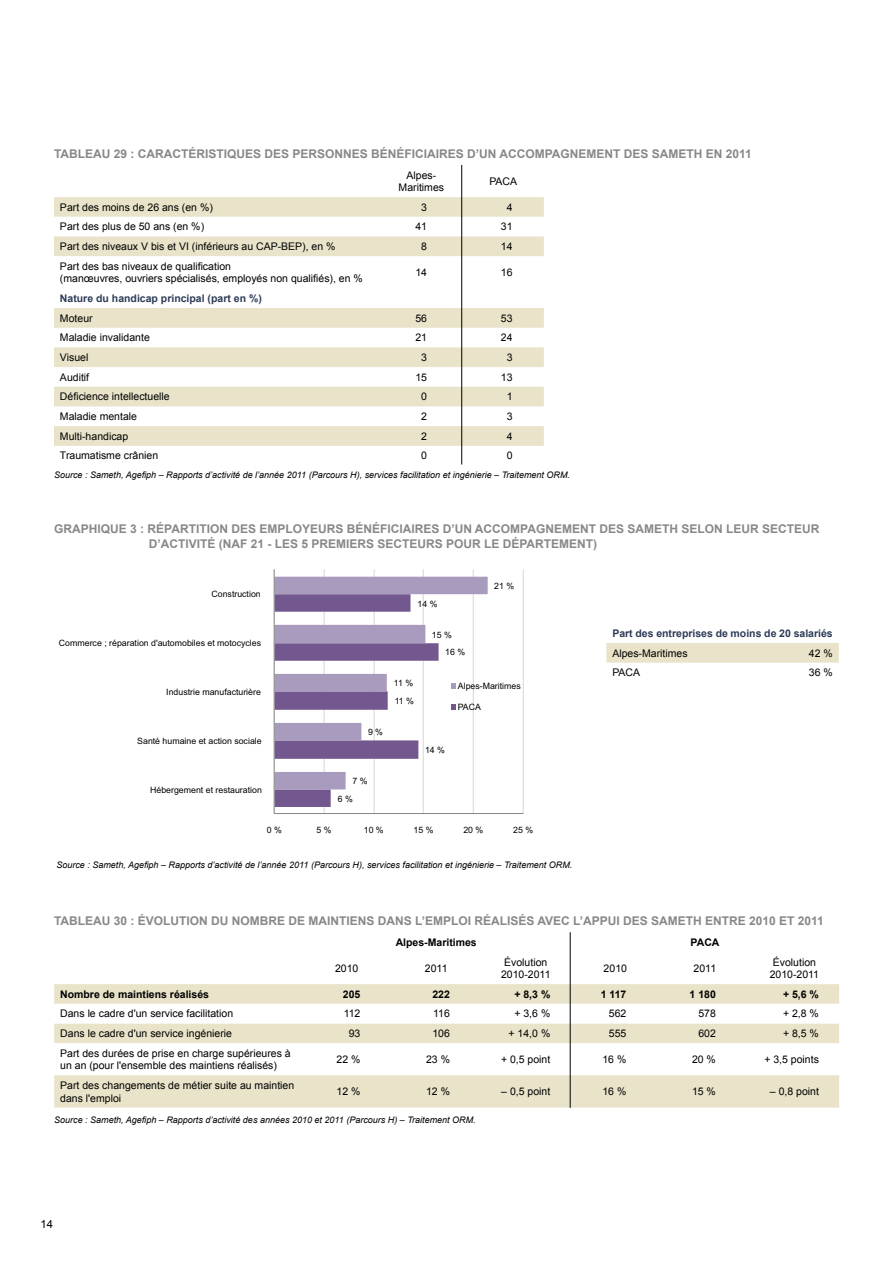
<style>
.page{position:relative;width:893px;height:1263px;background:#fff}
.page>*{position:absolute;margin:0;border:0;box-sizing:border-box;transform-origin:0 0}
.t1{font:700 12px/14.4px "Arial";color:#87888a}
.t2{font:11.25px "Arial";color:#000}
.t3{font:10.5px/12.6px "Arial";color:#000}
.t4{font:700 10.5px/19.6px "Arial";color:#2e3c57}
.t5{font:700 10.5px "Arial";color:#000}
.t6{font:italic 9px "Arial";color:#000}
.t7{font:8.7px "Arial";color:#000}
.s1{font-weight:400;color:#000}
</style>
<div class="page">
<hr style="left:523px;top:569px;width:1px;height:244px;background:#dad9d9">
<hr style="left:473px;top:569px;width:1px;height:244px;background:#dad9d9">
<hr style="left:423px;top:569px;width:1px;height:244px;background:#dad9d9">
<hr style="left:374px;top:569px;width:1px;height:244px;background:#dad9d9">
<hr style="left:324px;top:569px;width:1px;height:244px;background:#dad9d9">
<svg style="left:275px;top:789px;width:148px;height:18px"></svg>
<svg style="left:275px;top:577px;width:213px;height:212px"></svg>
<hr style="left:274px;top:813px;width:249px;height:1px;background:#888787">
<hr style="left:274px;top:569px;width:1px;height:244px;background:#888787">
<svg style="left:451px;top:683px;width:4px;height:6px"></svg>
<svg style="left:451px;top:704px;width:4px;height:6px"></svg>
<div style="left:606px;top:643px;width:233px;height:20px;background:#e8e3c9"></div>
<svg style="left:54px;top:197px;width:490px;height:249px"></svg>
<svg style="left:54px;top:217px;width:490px;height:39px"></svg>
<svg style="left:54px;top:984px;width:785px;height:123px;fill:#e8e3c9"></svg>
<svg style="left:54px;top:1004px;width:785px;height:19px"></svg>
<hr style="left:461px;top:165px;width:1px;height:299px;background:#000">
<hr style="left:570px;top:932px;width:1px;height:176px;background:#000">
<p class="t1" style="left:54px;top:147px;width:699px">TABLEAU 29 : CARACTÉRISTIQUES DES PERSONNES BÉNÉFICIAIRES D’UN ACCOMPAGNEMENT DES SAMETH EN 2011</p>
<p class="t3" style="left:399px;top:169px;width:47px;text-align:center">Alpes-<br>Maritimes</p>
<p class="t3" style="left:489px;top:175px;width:29px">PACA</p>
<p class="t3" style="left:60px;top:201px;width:154px">Part des moins de 26 ans (en %)</p>
<p class="t3" style="left:421px;top:201px;width:7px">3</p>
<p class="t3" style="left:507px;top:201px;width:7px">4</p>
<p class="t3" style="left:60px;top:221px;width:146px">Part des plus de 50 ans (en %)</p>
<p class="t3" style="left:415px;top:221px;width:13px">41</p>
<p class="t3" style="left:501px;top:221px;width:13px">31</p>
<p class="t3" style="left:60px;top:240px;width:277px">Part des niveaux V bis et VI (inférieurs au CAP-BEP), en %</p>
<p class="t3" style="left:421px;top:240px;width:7px">8</p>
<p class="t3" style="left:501px;top:240px;width:13px">14</p>
<p class="t3" style="left:60px;top:260px;width:304px">Part des bas niveaux de qualification<br>(manœuvres, ouvriers spécialisés, employés non qualifiés), en %</p>
<p class="t3" style="left:415px;top:266px;width:13px">14</p>
<p class="t3" style="left:501px;top:266px;width:13px">16</p>
<p class="t4" style="left:60px;top:289px;width:203px">Nature du handicap principal (part en %)<br><span class="s1">Moteur</span></p>
<p class="t3" style="left:415px;top:312px;width:13px">56</p>
<p class="t3" style="left:501px;top:312px;width:13px">53</p>
<p class="t3" style="left:60px;top:331px;width:91px">Maladie invalidante</p>
<p class="t3" style="left:415px;top:331px;width:13px">21</p>
<p class="t3" style="left:501px;top:331px;width:13px">24</p>
<p class="t3" style="left:60px;top:351px;width:30px">Visuel</p>
<p class="t3" style="left:421px;top:351px;width:7px">3</p>
<p class="t3" style="left:507px;top:351px;width:7px">3</p>
<p class="t3" style="left:60px;top:371px;width:31px">Auditif</p>
<p class="t3" style="left:415px;top:371px;width:13px">15</p>
<p class="t3" style="left:501px;top:371px;width:13px">13</p>
<p class="t3" style="left:60px;top:391px;width:111px">Déficience intellectuelle</p>
<p class="t3" style="left:421px;top:391px;width:7px">0</p>
<p class="t3" style="left:507px;top:391px;width:7px">1</p>
<p class="t3" style="left:60px;top:410px;width:79px">Maladie mentale</p>
<p class="t3" style="left:421px;top:410px;width:7px">2</p>
<p class="t3" style="left:507px;top:410px;width:7px">3</p>
<p class="t3" style="left:60px;top:430px;width:70px">Multi-handicap</p>
<p class="t3" style="left:421px;top:430px;width:7px">2</p>
<p class="t3" style="left:507px;top:430px;width:7px">4</p>
<p class="t3" style="left:60px;top:450px;width:100px">Traumatisme crânien</p>
<p class="t3" style="left:421px;top:450px;width:7px">0</p>
<p class="t3" style="left:507px;top:450px;width:7px">0</p>
<p class="t6" style="left:54px;top:468px;width:518px">Source : Sameth, Agefiph – Rapports d’activité de l’année 2011 (Parcours H), services facilitation et ingénierie – Traitement ORM.</p>
<p class="t1" style="left:149px;top:522px;width:672px;text-indent:-94px">GRAPHIQUE 3 : RÉPARTITION DES EMPLOYEURS BÉNÉFICIAIRES D’UN ACCOMPAGNEMENT DES SAMETH SELON LEUR SECTEUR<br>D’ACTIVITÉ (NAF 21 - LES 5 PREMIERS SECTEURS POUR LE DÉPARTEMENT)</p>
<p class="t7" style="left:212px;top:589px;width:51px">Construction</p>
<p class="t7" style="left:59px;top:637px;width:204px">Commerce ; réparation d'automobiles et motocycles</p>
<p class="t7" style="left:166px;top:686px;width:96px">Industrie manufacturière</p>
<p class="t7" style="left:137px;top:735px;width:126px">Santé humaine et action sociale</p>
<p class="t7" style="left:150px;top:784px;width:113px">Hébergement et restauration</p>
<p class="t7" style="left:368px;top:726px;width:17px">9 %</p>
<p class="t7" style="left:352px;top:775px;width:17px">7 %</p>
<p class="t7" style="left:338px;top:793px;width:17px">6 %</p>
<p class="t7" style="left:417px;top:598px;width:22px">14 %</p>
<p class="t7" style="left:432px;top:629px;width:22px">15 %</p>
<p class="t7" style="left:445px;top:647px;width:22px">16 %</p>
<p class="t7" style="left:494px;top:580px;width:22px">21 %</p>
<p class="t7" style="left:394px;top:678px;width:21px">11 %</p>
<p class="t7" style="left:395px;top:695px;width:21px">11 %</p>
<p class="t7" style="left:458px;top:680px;width:64px">Alpes-Maritimes</p>
<p class="t7" style="left:458px;top:701px;width:25px">PACA</p>
<p class="t7" style="left:425px;top:744px;width:22px">14 %</p>
<p class="t7" style="left:267px;top:824px;width:17px">0 %</p>
<p class="t7" style="left:317px;top:824px;width:17px">5 %</p>
<p class="t7" style="left:364px;top:824px;width:22px">10 %</p>
<p class="t7" style="left:414px;top:824px;width:22px">15 %</p>
<p class="t7" style="left:463px;top:824px;width:22px">20 %</p>
<p class="t7" style="left:513px;top:824px;width:22px">25 %</p>
<p class="t6" style="left:56px;top:859px;width:518px">Source : Sameth, Agefiph – Rapports d’activité de l’année 2011 (Parcours H), services facilitation et ingénierie – Traitement ORM.</p>
<p class="t4" style="left:612px;top:624px;width:222px">Part des entreprises de moins de 20 salariés<br><span class="s1">Alpes-Maritimes</span></p>
<p class="t3" style="left:809px;top:647px;width:25px">42 %</p>
<p class="t3" style="left:612px;top:666px;width:29px">PACA</p>
<p class="t3" style="left:809px;top:666px;width:25px">36 %</p>
<p class="t1" style="left:54px;top:914px;width:771px">TABLEAU 30 : ÉVOLUTION DU NOMBRE DE MAINTIENS DANS L’EMPLOI RÉALISÉS AVEC L’APPUI DES SAMETH ENTRE 2010 ET 2011</p>
<p class="t5" style="left:396px;top:935px;width:83px">Alpes-Maritimes</p>
<p class="t5" style="left:691px;top:935px;width:30px">PACA</p>
<p class="t3" style="left:335px;top:962px;width:25px">2010</p>
<p class="t3" style="left:425px;top:962px;width:24px">2011</p>
<p class="t3" style="left:501px;top:956px;width:51px">Évolution<br>2010-2011</p>
<p class="t3" style="left:604px;top:962px;width:25px">2010</p>
<p class="t3" style="left:694px;top:962px;width:24px">2011</p>
<p class="t3" style="left:770px;top:956px;width:51px">Évolution<br>2010-2011</p>
<p class="t5" style="left:60px;top:987px;width:150px">Nombre de maintiens réalisés</p>
<p class="t5" style="left:343px;top:987px;width:19px">205</p>
<p class="t5" style="left:432px;top:987px;width:19px">222</p>
<p class="t5" style="left:514px;top:987px;width:37px">+ 8,3 %</p>
<p class="t5" style="left:601px;top:987px;width:27px">1 117</p>
<p class="t5" style="left:690px;top:987px;width:28px">1 180</p>
<p class="t5" style="left:783px;top:987px;width:37px">+ 5,6 %</p>
<p class="t3" style="left:60px;top:1007px;width:174px">Dans le cadre d'un service facilitation</p>
<p class="t3" style="left:344px;top:1007px;width:18px">112</p>
<p class="t3" style="left:433px;top:1007px;width:18px">116</p>
<p class="t3" style="left:514px;top:1007px;width:37px">+ 3,6 %</p>
<p class="t3" style="left:609px;top:1007px;width:19px">562</p>
<p class="t3" style="left:698px;top:1007px;width:19px">578</p>
<p class="t3" style="left:783px;top:1007px;width:37px">+ 2,8 %</p>
<p class="t3" style="left:60px;top:1027px;width:173px">Dans le cadre d'un service ingénierie</p>
<p class="t3" style="left:349px;top:1027px;width:13px">93</p>
<p class="t3" style="left:432px;top:1027px;width:19px">106</p>
<p class="t3" style="left:509px;top:1027px;width:43px">+ 14,0 %</p>
<p class="t3" style="left:609px;top:1027px;width:19px">555</p>
<p class="t3" style="left:698px;top:1027px;width:19px">602</p>
<p class="t3" style="left:783px;top:1027px;width:37px">+ 8,5 %</p>
<p class="t3" style="left:60px;top:1047px;width:232px">Part des durées de prise en charge supérieures à un an (pour l'ensemble des maintiens réalisés)</p>
<p class="t3" style="left:336px;top:1053px;width:25px">22 %</p>
<p class="t3" style="left:426px;top:1053px;width:25px">23 %</p>
<p class="t3" style="left:501px;top:1053px;width:51px">+ 0,5 point</p>
<p class="t3" style="left:602px;top:1053px;width:25px">16 %</p>
<p class="t3" style="left:692px;top:1053px;width:25px">20 %</p>
<p class="t3" style="left:764px;top:1053px;width:56px">+ 3,5 points</p>
<p class="t3" style="left:60px;top:1079px;width:236px">Part des changements de métier suite au maintien dans l'emploi</p>
<p class="t3" style="left:336px;top:1085px;width:25px">12 %</p>
<p class="t3" style="left:426px;top:1085px;width:25px">12 %</p>
<p class="t3" style="left:501px;top:1085px;width:51px">– 0,5 point</p>
<p class="t3" style="left:602px;top:1085px;width:25px">16 %</p>
<p class="t3" style="left:692px;top:1085px;width:25px">15 %</p>
<p class="t3" style="left:770px;top:1085px;width:51px">– 0,8 point</p>
<p class="t6" style="left:54px;top:1114px;width:423px">Source : Sameth, Agefiph – Rapports d’activité des années 2010 et 2011 (Parcours H) – Traitement ORM.</p>
<p class="t2" style="left:41px;top:1217px;width:14px">14</p>
</div>
